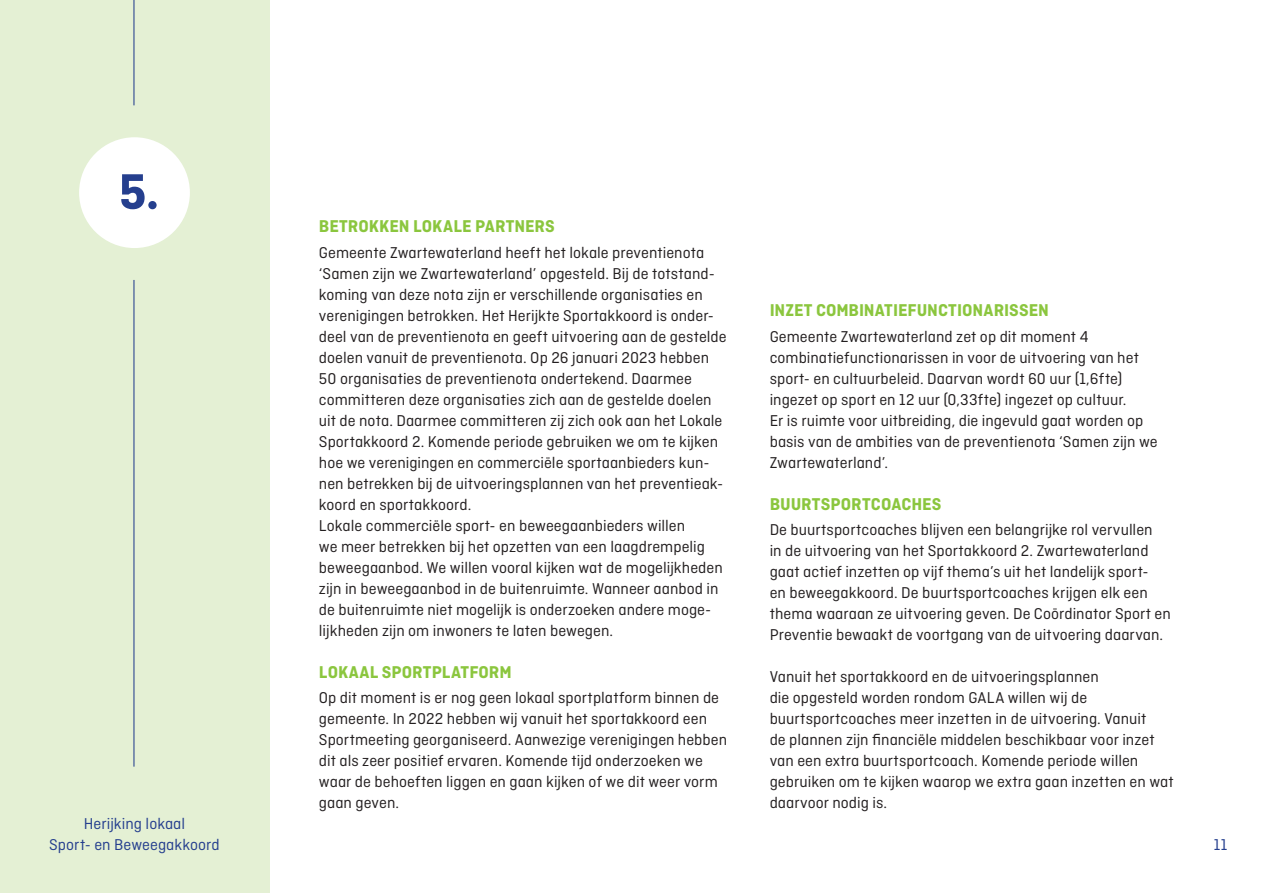
<style>
.page{position:relative;width:1263px;height:893px;background:#fff}
.page>*{position:absolute;margin:0;border:0;box-sizing:border-box;transform-origin:0 0}
.titel{font:700 52.5px "Ciutadella";color:#253f8e}
.stubitel{font:700 18px "Ciutadella";color:#8bc63e}
.brood{font:16.5px/21px "Ciutadella";color:#231f20}
.t1{font:16.5px/21px "Ciutadella";color:#253f8e;text-align:center}
</style>
<div class="page">
<div style="left:0;top:0;width:269px;height:893px;background:#e4f0d4"></div>
<div style="left:79px;top:137px;width:111px;height:111px;background:#fff;border-radius:50%"></div>
<hr style="left:133px;top:280px;width:1px;height:487px;background:#253f8e">
<hr style="left:133px;top:0;width:1px;height:105px;background:#253f8e">
<p class="titel" style="left:119px;top:161px;width:41px">5.</p>
<p class="t1" style="left:49px;top:813px;width:172px">Herijking lokaal<br>Sport- en Beweegakkoord</p>
<p class="stubitel" style="left:319px;top:216px;width:237px">BETROKKEN LOKALE PARTNERS</p>
<p class="brood" style="left:319px;top:242px;width:409px">Gemeente Zwartewaterland heeft het lokale preventienota ‘Samen zijn we Zwartewaterland’ opgesteld. Bij de totstand&shy;koming van deze nota zijn er verschillende organisaties en verenigingen betrokken. Het Herijkte Sportakkoord is onder&shy;deel van de preventienota en geeft uitvoering aan de gestelde doelen vanuit de preventienota. Op 26 januari 2023 hebben 50 organisaties de preventienota ondertekend. Daarmee committeren deze organisaties zich aan de gestelde doelen uit de nota. Daarmee committeren zij zich ook aan het Lokale Sportakkoord 2. Komende periode gebruiken we om te kijken hoe we verenigingen en commerciële sportaanbieders kun&shy;nen betrekken bij de uitvoeringsplannen van het preventieak&shy;koord en sportakkoord.</p>
<p class="brood" style="left:319px;top:515px;width:405px">Lokale commerciële sport- en beweegaanbieders willen<br>we meer betrekken bij het opzetten van een laagdrempelig beweegaanbod. We willen vooral kijken wat de mogelijkheden zijn in beweegaanbod in de buitenruimte. Wanneer aanbod in de buitenruimte niet mogelijk is onderzoeken andere moge&shy;lijkheden zijn om inwoners te laten bewegen.</p>
<p class="stubitel" style="left:319px;top:661px;width:194px">LOKAAL SPORTPLATFORM</p>
<p class="brood" style="left:319px;top:687px;width:410px">Op dit moment is er nog geen lokaal sportplatform binnen de gemeente. In 2022 hebben wij vanuit het sportakkoord een Sportmeeting georganiseerd. Aanwezige verenigingen hebben dit als zeer positief ervaren. Komende tijd onderzoeken we waar de behoeften liggen en gaan kijken of we dit weer vorm gaan geven.</p>
<p class="stubitel" style="left:770px;top:300px;width:281px">INZET COMBINATIEFUNCTIONARISSEN</p>
<p class="brood" style="left:770px;top:326px;width:389px">Gemeente Zwartewaterland zet op dit moment 4 combinatiefunctionarissen in voor de uitvoering van het sport- en cultuurbeleid. Daarvan wordt 60 uur (1,6fte) ingezet op sport en 12 uur (0,33fte) ingezet op cultuur.<br>Er is ruimte voor uitbreiding, die ingevuld gaat worden op basis van de ambities van de preventienota ‘Samen zijn we Zwartewaterland’.</p>
<p class="stubitel" style="left:770px;top:493px;width:173px">BUURTSPORTCOACHES</p>
<p class="brood" style="left:770px;top:519px;width:403px">De buurtsportcoaches blijven een belangrijke rol vervullen<br>in de uitvoering van het Sportakkoord 2. Zwartewaterland gaat actief inzetten op vijf thema’s uit het landelijk sport-<br>en beweegakkoord. De buurtsportcoaches krijgen elk een thema waaraan ze uitvoering geven. De Coördinator Sport en Preventie bewaakt de voortgang van de uitvoering daarvan.</p>
<p class="brood" style="left:770px;top:666px;width:406px">Vanuit het sportakkoord en de uitvoeringsplannen<br>die opgesteld worden rondom GALA willen wij de buurtsportcoaches meer inzetten in de uitvoering. Vanuit<br>de plannen zijn financiële middelen beschikbaar voor inzet van een extra buurtsportcoach. Komende periode willen gebruiken om te kijken waarop we extra gaan inzetten en wat daarvoor nodig is.</p>
<p class="t1" style="left:1214px;top:834px;width:15px">11</p>
</div>
